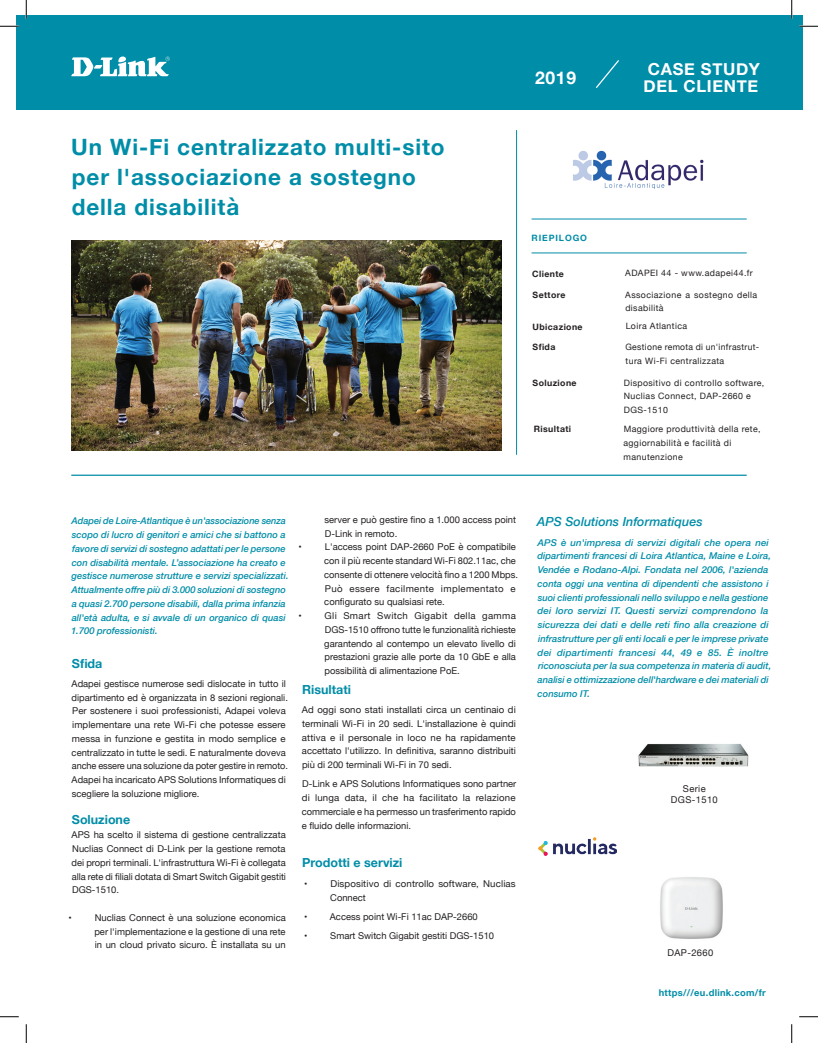
<style>
.page{position:relative;width:818px;height:1043px;background:#fff}
.page>*{position:absolute;margin:0;border:0;box-sizing:border-box;transform-origin:0 0}
.t1{font:700 22.5px/30px "Helvetica Neue";letter-spacing:.04em;color:#008da8}
.t2{font:700 17.5px "Helvetica Neue";color:#fff}
.t3{font:700 16.5px/17.6px "Helvetica Neue";letter-spacing:.04em;color:#fff}
.t4{font:700 12.5px "Helvetica Neue";color:#008da8}
.t5{font:italic 500 12.5px "Helvetica Neue";color:#008da8}
.t6{font:9.38px/13.8px "Helvetica Neue";color:#231f20}
.t7{font:italic 500 9.38px/13.8px "Helvetica Neue";color:#008da8}
.t8{font:700 9.38px "Helvetica Neue";letter-spacing:.03em;color:#008da8}
.t9{font:9.38px/11px "Helvetica Neue";letter-spacing:.04em;color:#231f20;text-align:center}
.t10{font:8.75px/13.8px "Helvetica Neue";letter-spacing:.045em;color:#231f20}
.t11{font:700 8.75px "Helvetica Neue";letter-spacing:.045em;color:#231f20}
.t12{font:700 8.75px "Helvetica Neue";letter-spacing:.1em;color:#008da8}
</style>
<div class="page">
<img style="left:71px;top:240px;width:431px;height:211px">
<hr style="left:71px;top:474px;width:675px;height:2px;background:#008da8">
<hr style="left:516px;top:130px;width:1px;height:325px;background:#008da8">
<img style="left:638px;top:744px;width:111px;height:23px">
<img style="left:538px;top:837px;width:78px;height:18px">
<img style="left:660px;top:877px;width:63px;height:62px">
<div style="left:16px;top:16px;width:786px;height:94px;background:#008da8"></div>
<svg style="left:71px;top:56px;width:99px;height:20px"></svg>
<img style="left:573px;top:150px;width:131px;height:39px">
<hr style="left:531px;top:253px;width:215px;height:1px;background:#008da8">
<hr style="left:531px;top:219px;width:215px;height:1px;background:#008da8">
<svg style="left:596px;top:60px;width:23px;height:28px"></svg>
<svg style="left:0;top:25px;width:19px;height:2px"></svg>
<svg style="left:799px;top:25px;width:19px;height:2px"></svg>
<svg style="left:0;top:1016px;width:19px;height:1px"></svg>
<svg style="left:799px;top:1016px;width:19px;height:1px"></svg>
<svg style="left:25px;top:0;width:2px;height:19px"></svg>
<svg style="left:25px;top:1024px;width:2px;height:18px"></svg>
<svg style="left:790px;top:0;width:2px;height:19px"></svg>
<svg style="left:791px;top:1024px;width:1px;height:18px"></svg>
<h1 class="t1" style="left:71px;top:132px;width:375px">Un Wi-Fi centralizzato multi-sito per l'associazione a sostegno della disabilità</h1>
<h2 class="t2" style="left:535px;top:64px;width:43px">2019</h2>
<p class="t12" style="left:531px;top:231px;width:57px">RIEPILOGO</p>
<h3 class="t3" style="left:643px;top:61px;width:118px">CASE STUDY<br>DEL CLIENTE</h3>
<p class="t11" style="left:532px;top:267px;width:33px">Cliente</p>
<p class="t10" style="left:625px;top:266px;width:129px">ADAPEI 44 - www.adapei44.fr</p>
<p class="t11" style="left:532px;top:288px;width:34px">Settore</p>
<p class="t10" style="left:625px;top:288px;width:133px">Associazione a sostegno della disabilità</p>
<p class="t11" style="left:532px;top:320px;width:52px">Ubicazione</p>
<p class="t10" style="left:625px;top:320px;width:63px">Loira Atlantica</p>
<p class="t11" style="left:532px;top:340px;width:24px">Sfida</p>
<p class="t10" style="left:625px;top:340px;width:135px">Gestione remota di un'infrastrut&shy;tura Wi-Fi centralizzata</p>
<p class="t11" style="left:532px;top:376px;width:45px">Soluzione</p>
<p class="t10" style="left:623px;top:376px;width:142px">Dispositivo di controllo software,<br>Nuclias Connect, DAP-2660 e<br>DGS-1510</p>
<p class="t11" style="left:534px;top:422px;width:39px">Risultati</p>
<p class="t10" style="left:623px;top:423px;width:139px">Maggiore produttività della rete, aggiornabilità e facilità di manutenzione</p>
<p class="t7" style="left:71px;top:513px;width:219px">Adapei de Loire-Atlantique è un'associazione senza scopo di lucro di genitori e amici che si battono a favore di servizi di sostegno adattati per le persone con disabilità mentale. L’associazione ha creato e gestisce numerose strutture e servizi specializzati.<br>Attualmente offre più di 3.000 soluzioni di sostegno a quasi 2.700 persone disabili, dalla prima infanzia all'età adulta, e si avvale di un organico di quasi 1.700 professionisti.</p>
<h3 class="t4" style="left:72px;top:653px;width:32px">Sfida</h3>
<p class="t6" style="left:72px;top:677px;width:218px">Adapei gestisce numerose sedi dislocate in tutto il dipartimento ed è organizzata in 8 sezioni regionali.<br>Per sostenere i suoi professionisti, Adapei voleva implementare una rete Wi-Fi che potesse essere messa in funzione e gestita in modo semplice e centralizzato in tutte le sedi. E naturalmente doveva anche essere una soluzione da poter gestire in remoto.<br>Adapei ha incaricato APS Solutions Informatiques di scegliere la soluzione migliore.</p>
<h3 class="t4" style="left:72px;top:810px;width:60px">Soluzione</h3>
<p class="t6" style="left:72px;top:828px;width:216px;text-align:justify">APS ha scelto il sistema di gestione centralizzata Nuclias Connect di D-Link per la gestione remota dei propri terminali. L'infrastruttura Wi-Fi è collegata alla rete di filiali dotata di Smart Switch Gigabit gestiti DGS-1510.</p>
<p class="t6" style="left:68px;top:911px;width:5px">•</p>
<p class="t6" style="left:94px;top:911px;width:193px;text-align:justify">Nuclias Connect è una soluzione economica per l'implementazione e la gestione di una rete in un cloud privato sicuro. È installata su un</p>
<p class="t6" style="left:324px;top:513px;width:193px">server e può gestire fino a 1.000 access point<br>D-Link in remoto.</p>
<p class="t6" style="left:298px;top:541px;width:5px">•</p>
<p class="t6" style="left:324px;top:541px;width:195px">L'access point DAP-2660 PoE è compatibile con il più recente standard Wi-Fi 802.11ac, che consente di ottenere velocità fino a 1200 Mbps.<br>Può essere facilmente implementato e configurato su qualsiasi rete.</p>
<p class="t6" style="left:298px;top:609px;width:5px">•</p>
<p class="t6" style="left:324px;top:609px;width:193px;text-align:justify">Gli Smart Switch Gigabit della gamma DGS-1510 offrono tutte le funzionalità richieste garantendo al contempo un elevato livello di prestazioni grazie alle porte da 10 GbE e alla possibilità di alimentazione PoE.</p>
<h3 class="t4" style="left:302px;top:679px;width:50px">Risultati</h3>
<p class="t6" style="left:302px;top:703px;width:216px;text-align:justify">Ad oggi sono stati installati circa un centinaio di terminali Wi-Fi in 20 sedi. L'installazione è quindi attiva e il personale in loco ne ha rapidamente accettato l'utilizzo. In definitiva, saranno distribuiti più di 200 terminali Wi-Fi in 70 sedi.</p>
<p class="t6" style="left:302px;top:777px;width:216px;text-align:justify">D-Link e APS Solutions Informatiques sono partner di lunga data, il che ha facilitato la relazione commerciale e ha permesso un trasferimento rapido e fluido delle informazioni.</p>
<h3 class="t4" style="left:302px;top:853px;width:102px">Prodotti e servizi</h3>
<p class="t6" style="left:304px;top:877px;width:5px">•</p>
<p class="t6" style="left:330px;top:877px;width:187px">Dispositivo di controllo software, Nuclias<br>Connect</p>
<p class="t6" style="left:304px;top:907px;width:175px;line-height:19.4px">• Access point Wi-Fi 11ac DAP-2660 •</p>
<p class="t6" style="left:330px;top:929px;width:165px">Smart Switch Gigabit gestiti DGS-1510</p>
<h3 class="t5" style="left:537px;top:511px;width:167px">APS Solutions Informatiques</h3>
<p class="t7" style="left:537px;top:534px;width:235px">APS è un'impresa di servizi digitali che opera nei dipartimenti francesi di Loira Atlantica, Maine e Loira, Vendée e Rodano-Alpi. Fondata nel 2006, l'azienda conta oggi una ventina di dipendenti che assistono i suoi clienti professionali nello sviluppo e nella gestione dei loro servizi IT. Questi servizi comprendono la sicurezza dei dati e delle reti fino alla creazione di infrastrutture per gli enti locali e per le imprese private dei dipartimenti francesi 44, 49 e 85. È inoltre riconosciuta per la sua competenza in materia di audit, analisi e ottimizzazione dell'hardware e dei materiali di consumo IT.</p>
<p class="t9" style="left:671px;top:783px;width:48px">Serie<br>DGS-1510</p>
<p class="t6" style="left:667px;top:946px;width:47px">DAP-2660</p>
<p class="t8" style="left:658px;top:985px;width:109px">https///eu.dlink.com/fr</p>
</div>
